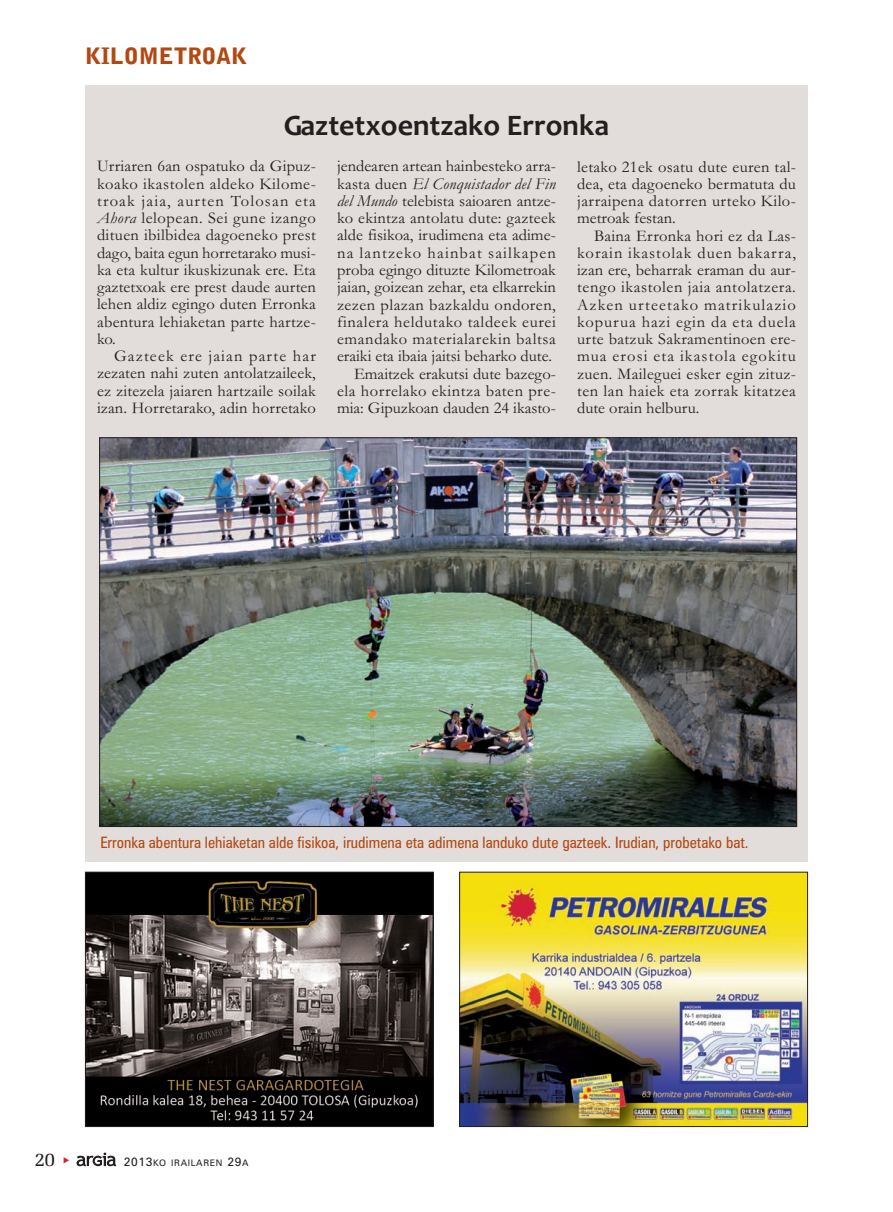
<style>
.page{position:relative;width:893px;height:1212px;background:#fff}
.page>*{position:absolute;margin:0;border:0;box-sizing:border-box;transform-origin:0 0}
.t1{font:700 30px "Candara";color:#231f20}
.t2{font:900 22.5px "Bell Gothic Std";color:#b34812}
.t3{font:19.5px "Memoir";color:#231f20}
.t4{font:16.5px/17.2px "Garamond";letter-spacing:.01em;color:#231f20;text-align:justify}
.t5{font:condensed 15.75px "Zurich BT";color:#b34812}
.t6{font:9px "Zurich BT";letter-spacing:.075em;color:#231f20}
.s1{font-style:italic}
.s2{font-size:12px}
</style>
<div class="page">
<svg style="left:77px;top:1152px;width:39px;height:14px"></svg>
<div style="left:85px;top:85px;width:723px;height:776px;background:#e2ddda"></div>
<img style="left:101px;top:439px;width:694px;height:386px">
<img style="left:87px;top:874px;width:345px;height:251px">
<div style="left:85px;top:872px;width:349px;height:255px;border:1px solid #231f20"></div>
<img style="left:461px;top:874px;width:345px;height:251px">
<div style="left:459px;top:872px;width:349px;height:255px;border:1px solid #231f20"></div>
<h2 class="t2" style="left:85px;top:47px;width:164px">KILOMETROAK</h2>
<h1 class="t1" style="left:284px;top:114px;width:327px">Gaztetxoentzako Erronka</h1>
<p class="t4" style="left:97px;top:159px;width:220px">Urriaren 6an ospatuko da Gipuz&shy;koako ikastolen aldeko Kilome&shy;troak jaia, aurten Tolosan eta <span class="s1">Ahora</span> lelopean. Sei gune izango dituen ibilbidea dagoeneko prest dago, baita egun horretarako musi&shy;ka eta kultur ikuskizunak ere. Eta gaztetxoak ere prest daude aurten lehen aldiz egingo duten Erronka abentura lehiaketan parte hartze&shy;ko.</p>
<p class="t4" style="left:97px;top:349px;width:220px;text-indent:17px">Gazteek ere jaian parte har zezaten nahi zuten antolatzaileek, ez zitezela jaiaren hartzaile soilak izan. Horretarako, adin horretako</p>
<p class="t4" style="left:337px;top:159px;width:220px;text-align:right">jendearen artean hainbesteko arra&shy;kasta duen <span class="s1">El Conquistador del Fin del Mundo</span> telebista saioaren antze&shy;ko ekintza antolatu dute: gazteek alde fisikoa, irudimena eta adime&shy;na lantzeko hainbat sailkapen proba egingo dituzte Kilometroak jaian, goizean zehar, eta elkarrekin zezen plazan bazkaldu ondoren, finalera heldutako taldeek eurei emandako materialarekin baltsa eraiki eta ibaia jaitsi beharko dute.<br>Emaitzek erakutsi dute bazego&shy;ela horrelako ekintza baten pre&shy;mia: Gipuzkoan dauden 24 ikasto-</p>
<p class="t4" style="left:577px;top:160px;width:220px">letako 21ek osatu dute euren tal&shy;dea, eta dagoeneko bermatuta du jarraipena datorren urteko Kilo&shy;metroak festan.</p>
<p class="t4" style="left:577px;top:229px;width:220px;text-indent:17px">Baina Erronka hori ez da Las&shy;korain ikastolak duen bakarra, izan ere, beharrak eraman du aur&shy;tengo ikastolen jaia antolatzera.<br>Azken urteetako matrikulazio kopurua hazi egin da eta duela urte batzuk Sakramentinoen ere&shy;mua erosi eta ikastola egokitu zuen. Maileguei esker egin zituz&shy;ten lan haiek eta zorrak kitatzea dute orain helburu.</p>
<p class="t5" style="left:100px;top:837px;width:650px">Erronka abentura lehiaketan alde fisikoa, irudimena eta adimena landuko dute gazteek. Irudian, probetako bat.</p>
<p class="t3" style="left:35px;top:1147px;width:22px">20</p>
<p class="t6" style="left:124px;top:1160px;width:126px"><span class="s2">2013</span>KO IRAILAREN <span class="s2">29</span>A</p>
</div>
